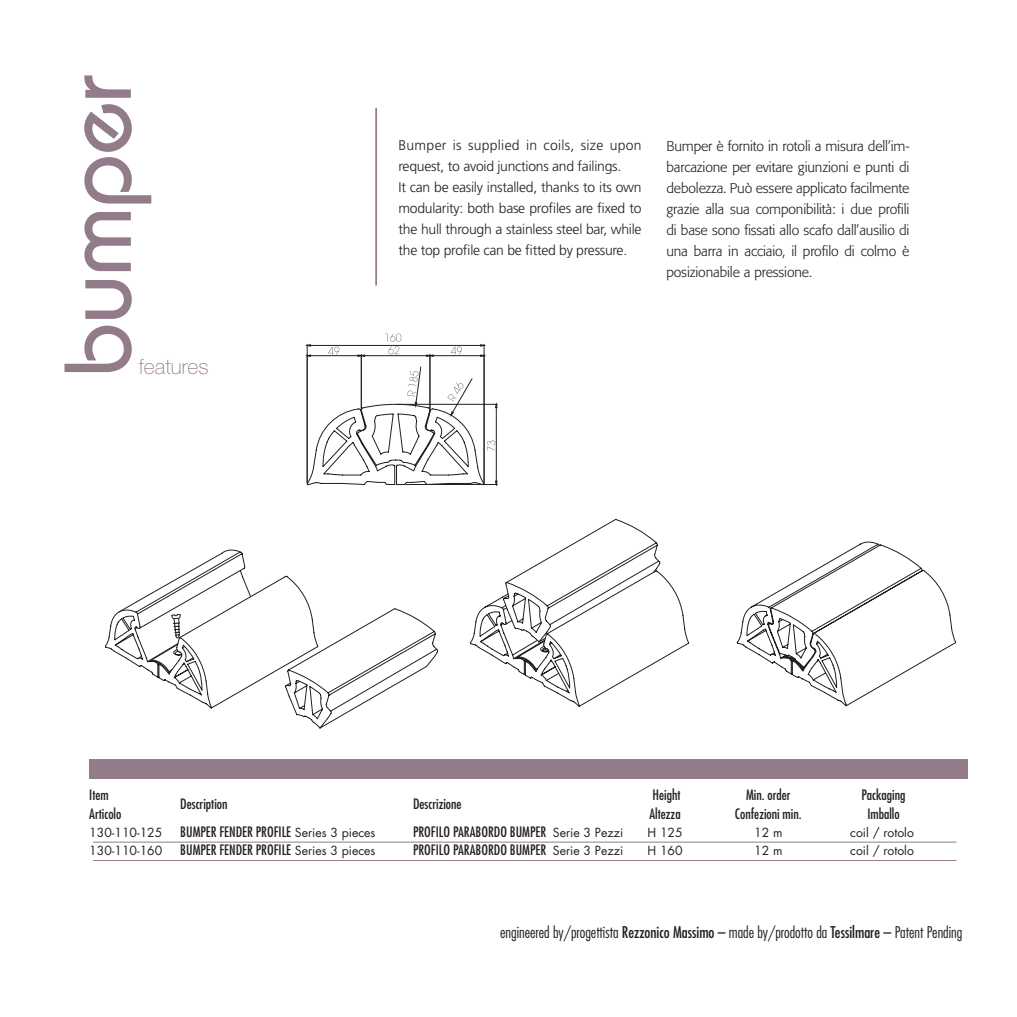
<style>
.page{position:relative;width:1017px;height:1017px;background:#fff}
.page>*{position:absolute;margin:0;border:0;box-sizing:border-box;transform-origin:0 0}
.t1{font:100 21px "Helvetica Neue";color:#927c89}
.t2{font:300 condensed 15.75px "Futura";color:#231f20}
.t3{font:300 14px/21px "Formata";letter-spacing:-.01em;color:#231f20;text-align:justify}
.t4{font:condensed 14px "Futura";color:#231f20}
.t5{font:300 14px/21px "Frutiger";letter-spacing:-.02em;color:#231f20}
.t6{font:12.25px "Futura";color:#231f20}
.s1{font-stretch:normal;font-size:12.25px}
.s2{font-weight:400}
</style>
<div class="page">
<svg style="left:64px;top:326px;width:68px;height:46px"></svg>
<svg style="left:85px;top:280px;width:47px;height:39px"></svg>
<svg style="left:84px;top:212px;width:47px;height:59px"></svg>
<svg style="left:84px;top:75px;width:67px;height:129px"></svg>
<hr style="left:93px;top:842px;width:863px;height:1px;background:#927c89">
<hr style="left:93px;top:860px;width:863px;height:1px;background:#927c89">
<div style="left:89px;top:759px;width:878px;height:20px;background:#927c89"></div>
<hr style="left:375px;top:108px;width:2px;height:177px;background:#927c89">
<svg style="left:105px;top:519px;width:584px;height:209px"></svg>
<svg style="left:736px;top:542px;width:220px;height:164px"></svg>
<hr style="left:307px;top:344px;width:1px;height:139px;background:#231f20">
<hr style="left:484px;top:344px;width:1px;height:139px;background:#231f20">
<hr style="left:307px;top:345px;width:177px;height:1px;background:#231f20">
<hr style="left:361px;top:355px;width:69px;height:1px;background:#231f20">
<svg style="left:357px;top:354px;width:8px;height:3px"></svg>
<hr style="left:361px;top:355px;width:1px;height:54px;background:#231f20">
<hr style="left:307px;top:355px;width:54px;height:1px;background:#231f20">
<svg style="left:426px;top:354px;width:8px;height:3px"></svg>
<hr style="left:430px;top:355px;width:1px;height:54px;background:#231f20">
<hr style="left:430px;top:355px;width:54px;height:1px;background:#231f20">
<svg style="left:328px;top:347px;width:11px;height:8px"></svg>
<svg style="left:385px;top:334px;width:16px;height:20px"></svg>
<svg style="left:451px;top:347px;width:11px;height:7px"></svg>
<svg style="left:306px;top:367px;width:192px;height:119px"></svg>
<h1 class="t1" style="left:139px;top:355px;width:71px">features</h1>
<p class="t5" style="left:399px;top:135px;width:245px">Bumper is supplied in coils, size upon request, to avoid junctions and failings.<br>It can be easily installed, thanks to its own modularity: both base profiles are fixed to the hull through a stainless steel bar, while the top profile can be fitted by pressure.</p>
<p class="t3" style="left:666px;top:136px;width:245px">Bumper è fornito in rotoli a misura dell’im&shy;barcazione per evitare giunzioni e punti di debolezza. Può essere applicato facilmente grazie alla sua componibilità: i due profili di base sono fissati allo scafo dall’ausilio di una barra in acciaio, il profilo di colmo è posizionabile a pressione.</p>
<p class="t4" style="left:652px;top:786px;width:30px">Height</p>
<p class="t4" style="left:746px;top:786px;width:46px">Min. order</p>
<p class="t4" style="left:861px;top:786px;width:46px">Packaging</p>
<p class="t4" style="left:89px;top:786px;width:21px">Item</p>
<p class="t4" style="left:180px;top:795px;width:49px">Description</p>
<p class="t4" style="left:413px;top:795px;width:50px">Descrizione</p>
<p class="t4" style="left:89px;top:805px;width:34px">Articolo</p>
<p class="t4" style="left:649px;top:805px;width:33px">Altezza</p>
<p class="t4" style="left:735px;top:805px;width:68px">Confezioni min.</p>
<p class="t4" style="left:867px;top:805px;width:34px">Imballo</p>
<p class="t6" style="left:89px;top:824px;width:75px">130-110-125</p>
<p class="t4" style="left:180px;top:823px;width:197px">BUMPER FENDER PROFILE <span class="s1">Series 3 pieces</span></p>
<p class="t4" style="left:413px;top:823px;width:212px">PROFILO PARABORDO BUMPER <span class="s1">Serie 3 Pezzi</span></p>
<p class="t6" style="left:647px;top:824px;width:37px">H 125</p>
<p class="t6" style="left:754px;top:824px;width:30px">12 m</p>
<p class="t6" style="left:850px;top:824px;width:65px">coil / rotolo</p>
<p class="t6" style="left:89px;top:842px;width:75px">130-110-160</p>
<p class="t4" style="left:180px;top:841px;width:197px">BUMPER FENDER PROFILE <span class="s1">Series 3 pieces</span></p>
<p class="t4" style="left:413px;top:841px;width:212px">PROFILO PARABORDO BUMPER <span class="s1">Serie 3 Pezzi</span></p>
<p class="t6" style="left:647px;top:842px;width:37px">H 160</p>
<p class="t6" style="left:754px;top:842px;width:30px">12 m</p>
<p class="t6" style="left:850px;top:842px;width:65px">coil / rotolo</p>
<p class="t2" style="left:500px;top:922px;width:464px">engineered by/progettista <span class="s2">Rezzonico Massimo</span> – made by/prodotto da <span class="s2">Tessilmare</span> – Patent Pending</p>
</div>
